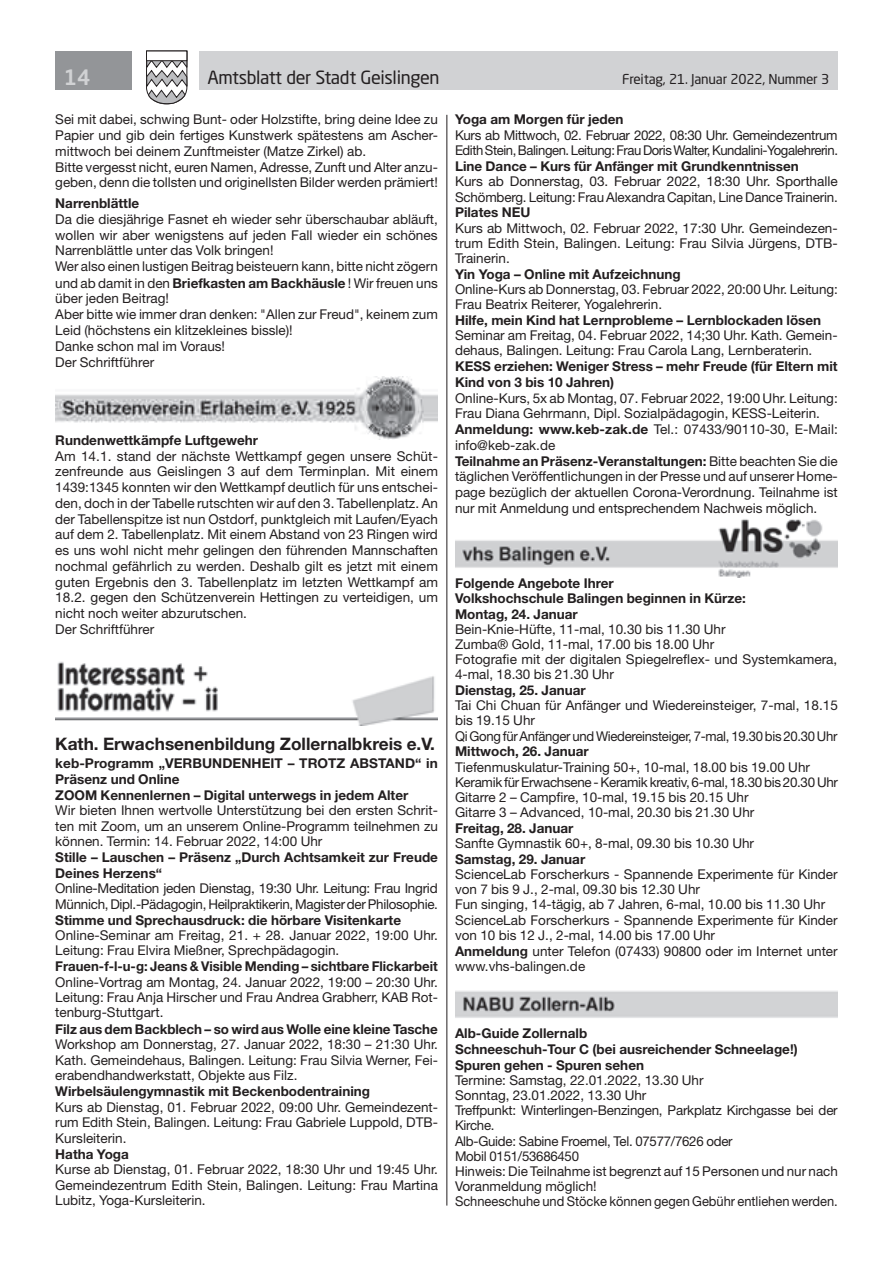
<style>
.page{position:relative;width:893px;height:1263px;background:#fff}
.page>*{position:absolute;margin:0;border:0;box-sizing:border-box;transform-origin:0 0}
.t1{font:500 21px "Neo Sans Std";color:#d1d2d4}
.t2{font:18px "Neo Sans Std";letter-spacing:-.02em;color:#231f20}
.t3{font:700 17.25px "Helvetica Neue LT Std";color:#231f20}
.t4{font:13.5px/15.8px "Helvetica Neue LT Std";color:#231f20}
.t5{font:700 13.5px/16px "Helvetica Neue LT Std";color:#231f20}
.t6{font:13.5px/15.3px "Helvetica Neue LT Std";letter-spacing:-.02em;color:#231f20}
.t7{font:13.5px/15.5px "Helvetica Neue LT Std";letter-spacing:-.03em;color:#231f20}
.t8{font:13.5px "Neo Sans Std";letter-spacing:-.015em;color:#231f20}
.s1{font-weight:700}
</style>
<div class="page">
<div style="left:199px;top:51px;width:639px;height:38px;background:#d1d2d4"></div>
<div style="left:55px;top:51px;width:77px;height:38px;background:#939598"></div>
<svg style="left:146px;top:50px;width:42px;height:55px"></svg>
<div style="left:146px;top:51px;width:41px;height:10px;background:#fff;border:1px solid #231f20"></div>
<hr style="left:446px;top:115px;width:1px;height:1090px;background:#231f20">
<img style="left:55px;top:376px;width:383px;height:63px">
<img style="left:55px;top:661px;width:383px;height:64px">
<img style="left:455px;top:519px;width:383px;height:58px">
<img style="left:455px;top:991px;width:383px;height:27px">
<h1 class="t1" style="left:64px;top:64px;width:28px">14</h1>
<h2 class="t2" style="left:207px;top:66px;width:234px">Amtsblatt der Stadt Geislingen</h2>
<p class="t8" style="left:622px;top:71px;width:209px">Freitag, 21. Januar 2022, Nummer 3</p>
<p class="t4" style="left:55px;top:112px;width:384px">Sei mit dabei, schwing Bunt- oder Holzstifte, bring deine Idee zu Papier und gib dein fertiges Kunstwerk spätestens am Ascher&shy;mittwoch bei deinem Zunftmeister (Matze Zirkel) ab.<br>Bitte vergesst nicht, euren Namen, Adresse, Zunft und Alter anzu&shy;geben, denn die tollsten und originellsten Bilder werden prämiert!</p>
<p class="t5" style="left:55px;top:195px;width:85px">Narrenblättle</p>
<p class="t4" style="left:55px;top:211px;width:384px">Da die diesjährige Fasnet eh wieder sehr überschaubar abläuft, wollen wir aber wenigstens auf jeden Fall wieder ein schönes Narrenblättle unter das Volk bringen!<br>Wer also einen lustigen Beitrag beisteuern kann, bitte nicht zögern und ab damit in den <span class="s1">Briefkasten am Backhäusle</span> ! Wir freuen uns über jeden Beitrag!<br>Aber bitte wie immer dran denken: "Allen zur Freud", keinem zum Leid (höchstens ein klitzekleines bissle)!<br>Danke schon mal im Voraus!<br>Der Schriftführer</p>
<p class="t5" style="left:455px;top:111px;width:170px">Yoga am Morgen für jeden</p>
<p class="t7" style="left:455px;top:127px;width:384px">Kurs ab Mittwoch, 02. Februar 2022, 08:30 Uhr. Gemeindezentrum<br>Edith Stein, Balingen. Leitung: Frau Doris Walter, Kundalini-Yogalehrerin.</p>
<p class="t5" style="left:455px;top:158px;width:345px">Line Dance – Kurs für Anfänger mit Grundkenntnissen</p>
<p class="t4" style="left:455px;top:174px;width:384px;line-height:15.1px">Kurs ab Donnerstag, 03. Februar 2022, 18:30 Uhr. Sporthalle<br>Schömberg. Leitung: Frau Alexandra Capitan, Line Dance Trainerin.</p>
<p class="t5" style="left:455px;top:204px;width:77px">Pilates NEU</p>
<p class="t4" style="left:455px;top:220px;width:384px;line-height:15.1px;text-align:justify">Kurs ab Mittwoch, 02. Februar 2022, 17:30 Uhr. Gemeindezen&shy;trum Edith Stein, Balingen. Leitung: Frau Silvia Jürgens, DTB-Trainerin.</p>
<p class="t5" style="left:455px;top:266px;width:227px">Yin Yoga – Online mit Aufzeichnung</p>
<p class="t4" style="left:455px;top:281px;width:384px;line-height:15.1px">Online-Kurs ab Donnerstag, 03. Februar 2022, 20:00 Uhr. Leitung:<br>Frau Beatrix Reiterer, Yogalehrerin.</p>
<p class="t5" style="left:455px;top:312px;width:368px">Hilfe, mein Kind hat Lernprobleme – Lernblockaden lösen</p>
<p class="t4" style="left:455px;top:328px;width:384px;line-height:15.1px">Seminar am Freitag, 04. Februar 2022, 14;30 Uhr. Kath. Gemein&shy;dehaus, Balingen. Leitung: Frau Carola Lang, Lernberaterin.</p>
<p class="t5" style="left:455px;top:358px;width:384px">KESS erziehen: Weniger Stress – mehr Freude (für Eltern mit<br>Kind von 3 bis 10 Jahren)</p>
<p class="t4" style="left:455px;top:390px;width:384px">Online-Kurs, 5x ab Montag, 07. Februar 2022, 19:00 Uhr. Leitung:<br>Frau Diana Gehrmann, Dipl. Sozialpädagogin, KESS-Leiterin.<br><span class="s1">Anmeldung: www.keb-zak.de</span> Tel.: 07433/90110-30, E-Mail: info@keb-zak.de<br><span class="s1">Teilnahme an Präsenz-Veranstaltungen:</span> Bitte beachten Sie die täglichen Veröffentlichungen in der Presse und auf unserer Home&shy;page bezüglich der aktuellen Corona-Verordnung. Teilnahme ist nur mit Anmeldung und entsprechendem Nachweis möglich.</p>
<p class="t5" style="left:55px;top:432px;width:204px">Rundenwettkämpfe Luftgewehr</p>
<p class="t4" style="left:55px;top:448px;width:384px">Am 14.1. stand der nächste Wettkampf gegen unsere Schüt&shy;zenfreunde aus Geislingen 3 auf dem Terminplan. Mit einem 1439:1345 konnten wir den Wettkampf deutlich für uns entschei&shy;den, doch in der Tabelle rutschten wir auf den 3. Tabellenplatz. An der Tabellenspitze ist nun Ostdorf, punktgleich mit Laufen/Eyach auf dem 2. Tabellenplatz. Mit einem Abstand von 23 Ringen wird es uns wohl nicht mehr gelingen den führenden Mannschaften nochmal gefährlich zu werden. Deshalb gilt es jetzt mit einem guten Ergebnis den 3. Tabellenplatz im letzten Wettkampf am 18.2. gegen den Schützenverein Hettingen zu verteidigen, um nicht noch weiter abzurutschen.<br>Der Schriftführer</p>
<p class="t5" style="left:455px;top:575px;width:292px;line-height:15.6px">Folgende Angebote Ihrer<br>Volkshochschule Balingen beginnen in Kürze:<br>Montag, 24. Januar</p>
<p class="t4" style="left:455px;top:621px;width:384px;line-height:15.1px">Bein-Knie-Hüfte, 11-mal, 10.30 bis 11.30 Uhr<br>Zumba® Gold, 11-mal, 17.00 bis 18.00 Uhr<br>Fotografie mit der digitalen Spiegelreflex- und Systemkamera, 4-mal, 18.30 bis 21.30 Uhr</p>
<p class="t5" style="left:455px;top:682px;width:132px">Dienstag, 25. Januar</p>
<p class="t4" style="left:455px;top:698px;width:384px;line-height:15.1px">Tai Chi Chuan für Anfänger und Wiedereinsteiger, 7-mal, 18.15 bis 19.15 Uhr<br>Qi Gong für Anfänger und Wiedereinsteiger, 7-mal, 19.30 bis 20.30 Uhr</p>
<p class="t5" style="left:455px;top:743px;width:135px">Mittwoch, 26. Januar</p>
<p class="t4" style="left:455px;top:759px;width:384px;line-height:15.1px">Tiefenmuskulatur-Training 50+, 10-mal, 18.00 bis 19.00 Uhr Keramik für Erwachsene - Keramik kreativ, 6-mal, 18.30 bis 20.30 Uhr Gitarre 2 – Campfire, 10-mal, 19.15 bis 20.15 Uhr<br>Gitarre 3 – Advanced, 10-mal, 20.30 bis 21.30 Uhr</p>
<p class="t5" style="left:455px;top:820px;width:120px">Freitag, 28. Januar</p>
<p class="t4" style="left:455px;top:835px;width:301px">Sanfte Gymnastik 60+, 8-mal, 09.30 bis 10.30 Uhr</p>
<p class="t5" style="left:455px;top:851px;width:132px">Samstag, 29. Januar</p>
<p class="t4" style="left:455px;top:866px;width:384px;line-height:15.3px">ScienceLab Forscherkurs - Spannende Experimente für Kinder von 7 bis 9 J., 2-mal, 09.30 bis 12.30 Uhr<br>Fun singing, 14-tägig, ab 7 Jahren, 6-mal, 10.00 bis 11.30 Uhr ScienceLab Forscherkurs - Spannende Experimente für Kinder von 10 bis 12 J., 2-mal, 14.00 bis 17.00 Uhr<br><span class="s1">Anmeldung</span> unter Telefon (07433) 90800 oder im Internet unter www.vhs-balingen.de</p>
<p class="t3" style="left:55px;top:733px;width:381px">Kath. Erwachsenenbildung Zollernalbkreis e.V.</p>
<p class="t5" style="left:55px;top:755px;width:384px">keb-Programm „VERBUNDENHEIT – TROTZ ABSTAND“ in<br>Präsenz und Online<br>ZOOM Kennenlernen – Digital unterwegs in jedem Alter</p>
<p class="t4" style="left:55px;top:803px;width:384px;line-height:15.3px;text-align:justify">Wir bieten Ihnen wertvolle Unterstützung bei den ersten Schrit&shy;ten mit Zoom, um an unserem Online-Programm teilnehmen zu können. Termin: 14. Februar 2022, 14:00 Uhr</p>
<p class="t5" style="left:55px;top:849px;width:384px">Stille – Lauschen – Präsenz „Durch Achtsamkeit zur Freude<br>Deines Herzens“</p>
<p class="t6" style="left:55px;top:881px;width:384px">Online-Meditation jeden Dienstag, 19:30 Uhr. Leitung: Frau Ingrid<br>Münnich, Dipl.-Pädagogin, Heilpraktikerin, Magister der Philosophie.</p>
<p class="t5" style="left:55px;top:912px;width:347px">Stimme und Sprechausdruck: die hörbare Visitenkarte</p>
<p class="t4" style="left:55px;top:927px;width:384px;line-height:15.3px">Online-Seminar am Freitag, 21. + 28. Januar 2022, 19:00 Uhr.<br>Leitung: Frau Elvira Mießner, Sprechpädagogin.</p>
<p class="t5" style="left:55px;top:958px;width:384px">Frauen-f-l-u-g: Jeans &amp; Visible Mending – sichtbare Flickarbeit</p>
<p class="t4" style="left:55px;top:974px;width:384px;line-height:15.3px;text-align:justify">Online-Vortrag am Montag, 24. Januar 2022, 19:00 – 20:30 Uhr.<br>Leitung: Frau Anja Hirscher und Frau Andrea Grabherr, KAB Rot&shy;tenburg-Stuttgart.</p>
<p class="t5" style="left:55px;top:1020px;width:384px">Filz aus dem Backblech – so wird aus Wolle eine kleine Tasche</p>
<p class="t4" style="left:55px;top:1036px;width:384px;text-align:justify">Workshop am Donnerstag, 27. Januar 2022, 18:30 – 21:30 Uhr.<br>Kath. Gemeindehaus, Balingen. Leitung: Frau Silvia Werner, Fei&shy;erabendhandwerkstatt, Objekte aus Filz.</p>
<p class="t5" style="left:55px;top:1083px;width:316px">Wirbelsäulengymnastik mit Beckenbodentraining</p>
<p class="t4" style="left:55px;top:1099px;width:384px;text-align:justify">Kurs ab Dienstag, 01. Februar 2022, 09:00 Uhr. Gemeindezent&shy;rum Edith Stein, Balingen. Leitung: Frau Gabriele Luppold, DTB-Kursleiterin.</p>
<p class="t5" style="left:55px;top:1145px;width:75px">Hatha Yoga</p>
<p class="t4" style="left:55px;top:1161px;width:384px;text-align:justify">Kurse ab Dienstag, 01. Februar 2022, 18:30 Uhr und 19:45 Uhr.<br>Gemeindezentrum Edith Stein, Balingen. Leitung: Frau Martina Lubitz, Yoga-Kursleiterin.</p>
<p class="t5" style="left:455px;top:1025px;width:344px">Alb-Guide Zollernalb<br>Schneeschuh-Tour C (bei ausreichender Schneelage!)<br>Spuren gehen - Spuren sehen</p>
<p class="t4" style="left:455px;top:1072px;width:384px;line-height:15.1px">Termine: Samstag, 22.01.2022, 13.30 Uhr<br>Sonntag, 23.01.2022, 13.30 Uhr<br>Treffpunkt: Winterlingen-Benzingen, Parkplatz Kirchgasse bei der Kirche.<br>Alb-Guide: Sabine Froemel, Tel. 07577/7626 oder<br>Mobil 0151/53686450<br>Hinweis: Die Teilnahme ist begrenzt auf 15 Personen und nur nach Voranmeldung möglich!<br>Schneeschuhe und Stöcke können gegen Gebühr entliehen werden.</p>
</div>
